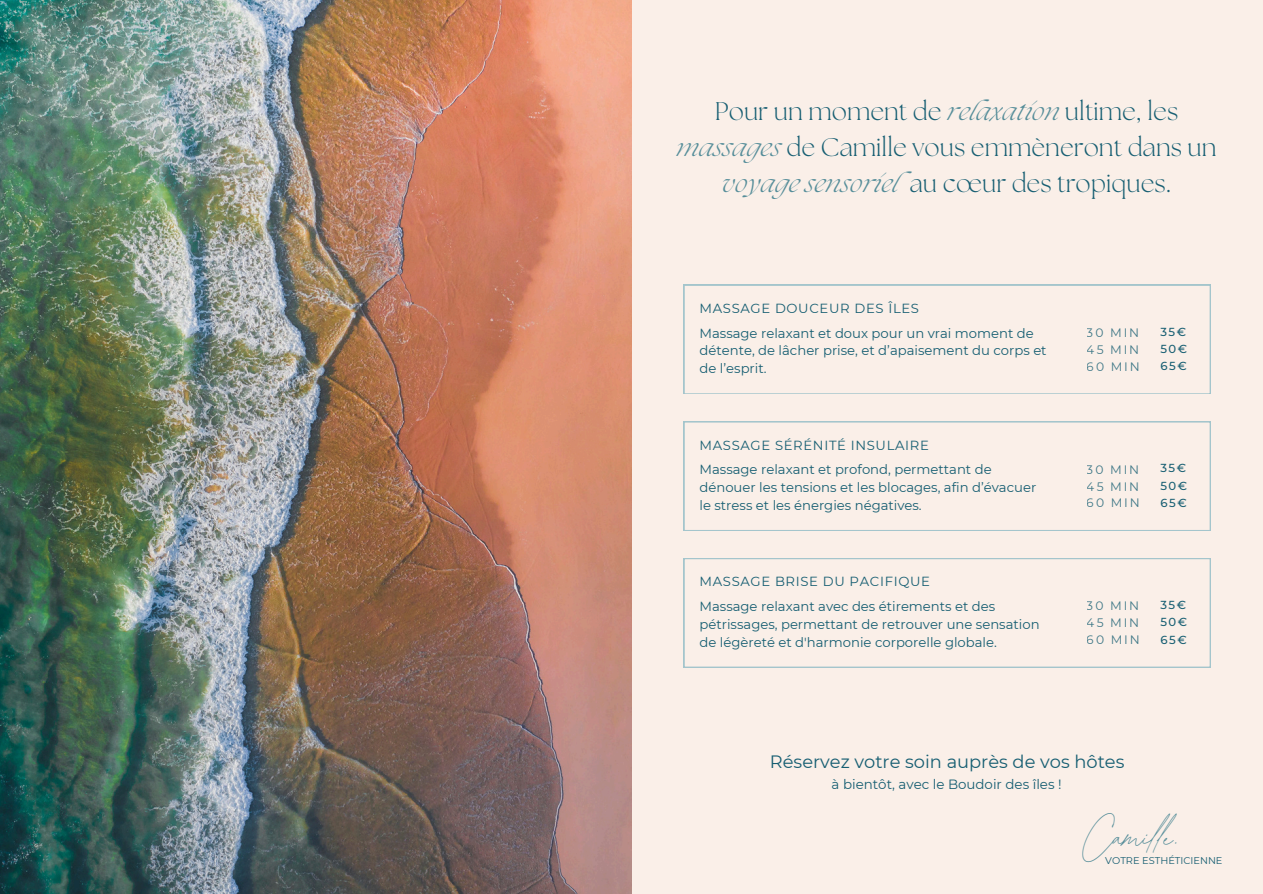
<style>
.page{position:relative;width:1263px;height:894px;background:#fff}
.page>*{position:absolute;margin:0;border:0;box-sizing:border-box;transform-origin:0 0}
.t1{font:47.4px "Abramo Script";color:#558d99}
.t2{font:300 25.5px/36px "The Seasons";color:#165e72;text-align:center}
.t3{font:17.85px "Montserrat";color:#165e72}
.t4{font:13.35px "Montserrat";color:#165e72}
.t5{font:13.2px/17.9px "Montserrat";color:#165e72}
.t6{font:13.2px "Montserrat";letter-spacing:.05em;color:#165e72}
.t7{font:12.3px/16.8px "Montserrat";letter-spacing:.14em;color:#165e72;text-align:justify}
.t8{font:500 11.55px/17.4px "Montserrat";letter-spacing:.14em;color:#165e72;text-align:justify}
.t9{font:9.75px "Montserrat";color:#165e72}
.s1{font-style:italic;color:#558d99}
</style>
<div class="page">
<div style="left:0;top:0;width:1263px;height:893px;background:#faefe8"></div>
<svg style="left:684px;top:285px;width:527px;height:109px"></svg>
<svg style="left:684px;top:421px;width:527px;height:109px"></svg>
<svg style="left:684px;top:558px;width:527px;height:109px"></svg>
<img style="left:0;top:0;width:631px;height:893px">
<h6 class="t2" style="left:677px;top:95px;width:541px">Pour un moment de <span class="s1">relaxation</span> ultime, les <span class="s1">massages</span> de Camille vous emmèneront dans un <span class="s1">voyage sensoriel</span>au cœur des tropiques.</h6>
<p class="t6" style="left:699px;top:300px;width:221px">MASSAGE DOUCEUR DES ÎLES</p>
<h2 class="t5" style="left:699px;top:324px;width:349px">Massage relaxant et doux pour un vrai moment de détente, de lâcher prise, et d’apaisement du corps et de l’esprit.</h2>
<p class="t7" style="left:1087px;top:324px;width:54px">30 MIN 45 MIN 60 MIN</p>
<h4 class="t8" style="left:1160px;top:322px;width:29px">35€ 50€ 65€</h4>
<h5 class="t6" style="left:699px;top:437px;width:231px">MASSAGE SÉRÉNITÉ INSULAIRE</h5>
<h4 class="t5" style="left:699px;top:460px;width:338px">Massage relaxant et profond, permettant de dénouer les tensions et les blocages, afin d’évacuer le stress et les énergies négatives.</h4>
<p class="t7" style="left:1087px;top:460px;width:54px">30 MIN 45 MIN 60 MIN</p>
<h6 class="t8" style="left:1160px;top:459px;width:29px">35€ 50€ 65€</h6>
<h4 class="t6" style="left:699px;top:573px;width:232px">MASSAGE BRISE DU PACIFIQUE</h4>
<h5 class="t5" style="left:699px;top:597px;width:342px">Massage relaxant avec des étirements et des pétrissages, permettant de retrouver une sensation de légèreté et d'harmonie corporelle globale.</h5>
<p class="t7" style="left:1087px;top:597px;width:54px">30 MIN 45 MIN 60 MIN</p>
<h4 class="t8" style="left:1160px;top:596px;width:29px">35€ 50€ 65€</h4>
<h5 class="t3" style="left:770px;top:750px;width:356px">Réservez votre soin auprès de vos hôtes</h5>
<h4 class="t4" style="left:832px;top:776px;width:231px">à bientôt, avec le Boudoir des îles !</h4>
<h6 class="t1" style="left:1082px;top:808px;width:97px">Camil e.</h6>
<p class="t9" style="left:1105px;top:853px;width:119px">VOTRE ESTHÉTICIENNE</p>
</div>
